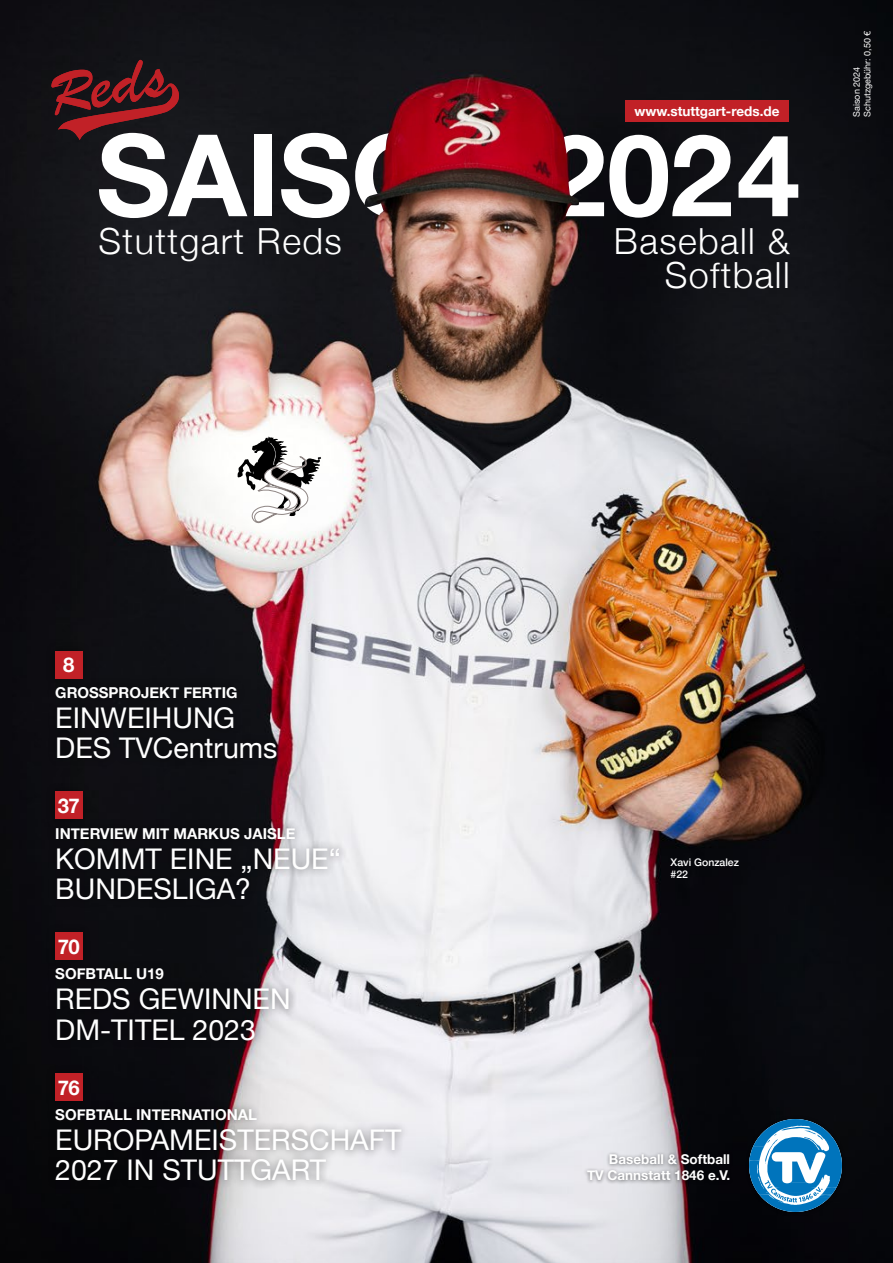
<style>
.page{position:relative;width:893px;height:1263px;background:#fff}
.page>*{position:absolute;margin:0;border:0;box-sizing:border-box;transform-origin:0 0}
.t1{font:700 114px "Helvetica Neue";letter-spacing:-.01em;color:#fff}
.t2{font:300 36px/34.5px "Helvetica Neue";letter-spacing:.04em;color:#fff;text-align:right}
.t3{font:28.5px/30px "Helvetica Neue";color:#fff}
.t4{font:700 20.25px "Helvetica Neue";color:#fff}
.t5{font:700 15px "Helvetica Neue";color:#fff}
.t6{font:700 13.5px/16.2px "Helvetica Neue";color:#fff;text-align:right}
.t7{font:500 10.5px/12.6px "Helvetica Neue";color:#fff}
.t8{font:9px/10.8px "Helvetica Neue";color:#fff}
</style>
<div class="page">
<img style="left:0;top:0;width:893px;height:1263px">
<svg style="left:51px;top:60px;width:129px;height:80px"></svg>
<div style="left:583px;top:1115px;width:263px;height:101px;background:#000;opacity:.5"></div>
<svg style="left:749px;top:1119px;width:93px;height:93px"></svg>
<div style="left:46px;top:923px;width:252px;height:125px;background:#000;opacity:.5"></div>
<div style="left:55px;top:932px;width:28px;height:28px;background:#c12127"></div>
<div style="left:46px;top:1064px;width:364px;height:126px;background:#000;opacity:.5"></div>
<div style="left:55px;top:1073px;width:28px;height:28px;background:#c12127"></div>
<div style="left:46px;top:641px;width:240px;height:126px;background:#000;opacity:.5"></div>
<div style="left:55px;top:651px;width:28px;height:27px;background:#c12127"></div>
<div style="left:46px;top:782px;width:302px;height:126px;background:#000;opacity:.5"></div>
<div style="left:55px;top:792px;width:28px;height:27px;background:#c12127"></div>
<svg style="left:238px;top:436px;width:83px;height:89px"></svg>
<img style="left:365px;top:121px;width:215px;height:349px">
<div style="left:625px;top:101px;width:164px;height:21px;background:#c12127"></div>
<p class="t6" style="left:634px;top:103px;width:146px">www.stuttgart-reds.de</p>
<h1 class="t1" style="left:96px;top:86px;width:705px">SAISON 2024</h1>
<p class="t2" style="left:99px;top:221px;width:245px">Stuttgart Reds</p>
<p class="t2" style="left:614px;top:221px;width:177px">Baseball &amp;<br>Softball</p>
<p class="t8" style="left:852px;top:117px;width:88px;rotate:-90deg">Saison 2024<br>Schutzgebühr: 0,50 €</p>
<p class="t4" style="left:63px;top:649px;width:13px">8</p>
<p class="t5" style="left:55px;top:681px;width:184px">GROSSPROJEKT FERTIG</p>
<p class="t3" style="left:55px;top:704px;width:224px">EINWEIHUNG<br>DES TVCentrums</p>
<p class="t4" style="left:58px;top:790px;width:23px">37</p>
<p class="t5" style="left:55px;top:821px;width:242px">INTERVIEW MIT MARKUS JAISLE</p>
<p class="t3" style="left:55px;top:845px;width:287px">KOMMT EINE „NEUE“<br>BUNDESLIGA?</p>
<p class="t7" style="left:671px;top:855px;width:70px">Xavi Gonzalez #22</p>
<p class="t4" style="left:58px;top:931px;width:23px">70</p>
<p class="t5" style="left:55px;top:962px;width:110px">SOFBTALL U19</p>
<p class="t3" style="left:55px;top:986px;width:237px">REDS GEWINNEN<br>DM-TITEL 2023</p>
<p class="t4" style="left:58px;top:1072px;width:23px">76</p>
<p class="t5" style="left:55px;top:1103px;width:203px">SOFBTALL INTERNATIONAL</p>
<p class="t3" style="left:55px;top:1127px;width:348px">EUROPAMEISTERSCHAFT<br>2027 IN STUTTGART</p>
<p class="t6" style="left:587px;top:1151px;width:145px">Baseball &amp; Softball<br>TV Cannstatt 1846 e.V.</p>
</div>
